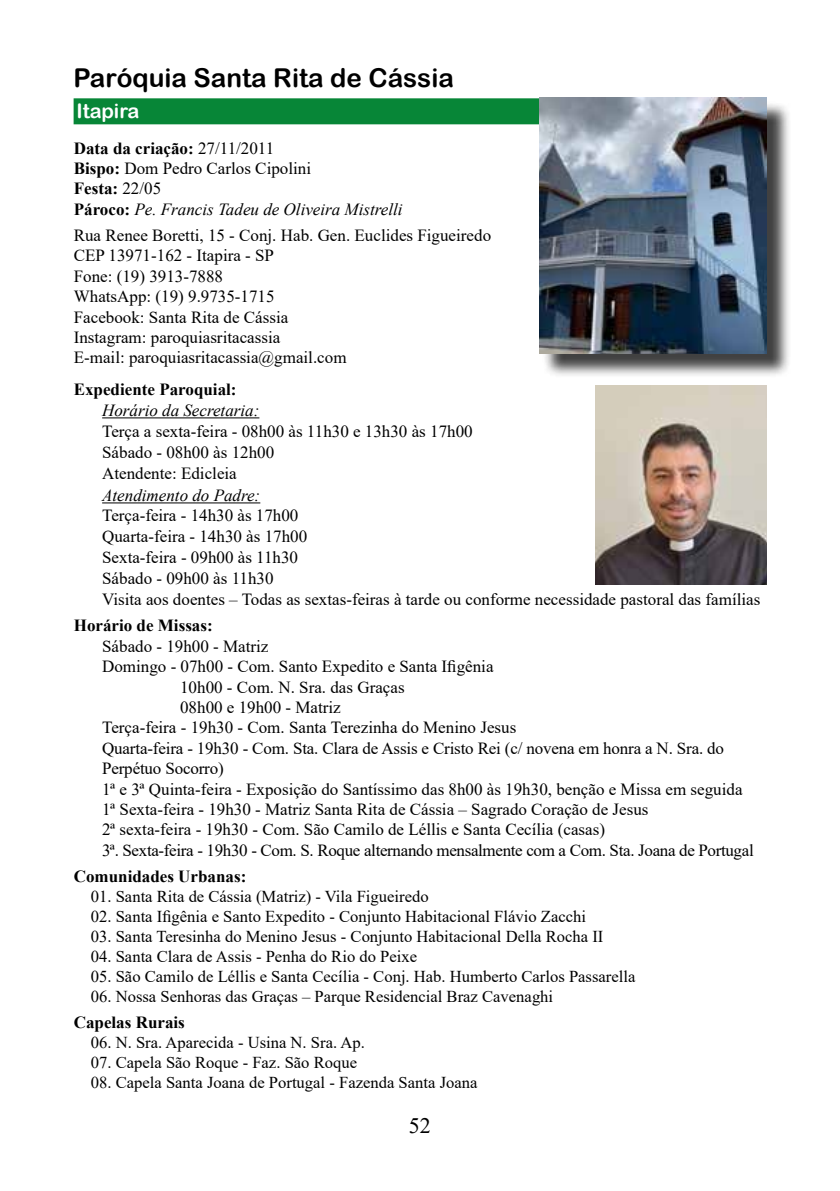
<style>
.page{position:relative;width:840px;height:1191px;background:#fff}
.page>*{position:absolute;margin:0;border:0;box-sizing:border-box;transform-origin:0 0}
.t1{font:26px "Arial Rounded MT Bold";color:#000}
.t2{font:22px "Times New Roman";color:#000}
.t3{font:20px "Arial Rounded MT Bold";color:#fff}
.t4{font:17px/20.4px "Times New Roman";color:#000}
.t5{font:17px "Times New Roman";letter-spacing:-.02em;color:#000}
.t6{font:700 17px "Times New Roman";color:#000}
.t7{font:italic 17px "Times New Roman";color:#000}
.t8{font:16.6px "Times New Roman";color:#000}
.s1{font-weight:700}
.s2{font-style:italic}
</style>
<div class="page">
<div style="left:74px;top:98px;width:691px;height:26px;background:#078637"></div>
<hr style="left:102px;top:417px;width:157px;height:1px;background:#000">
<hr style="left:102px;top:502px;width:158px;height:1px;background:#000">
<div style="left:542px;top:101px;width:248px;height:277px;background:#000;opacity:.75"></div>
<img style="left:539px;top:98px;width:227px;height:255px">
<img style="left:595px;top:386px;width:170px;height:198px">
<h1 class="t1" style="left:74px;top:62px;width:381px">Paróquia Santa Rita de Cássia</h1>
<p class="t3" style="left:76px;top:99px;width:65px">Itapira</p>
<p class="t4" style="left:74px;top:137px;width:330px"><span class="s1">Data da criação:</span> 27/11/2011<br><span class="s1">Bispo:</span> Dom Pedro Carlos Cipolini<br><span class="s1">Festa:</span> 22/05<br><span class="s1">Pároco:</span> <span class="s2">Pe. Francis Tadeu de Oliveira Mistrelli</span></p>
<p class="t4" style="left:74px;top:224px;width:418px">Rua Renee Boretti, 15 - Conj. Hab. Gen. Euclides Figueiredo CEP 13971-162 - Itapira - SP<br>Fone: (19) 3913-7888<br>WhatsApp: (19) 9.9735-1715<br>Facebook: Santa Rita de Cássia<br>Instagram: paroquiasritacassia<br>E-mail: paroquiasritacassia@gmail.com</p>
<p class="t6" style="left:74px;top:377px;width:164px">Expediente Paroquial:</p>
<p class="t7" style="left:102px;top:398px;width:159px">Horário da Secretaria:</p>
<p class="t4" style="left:102px;top:420px;width:372px;line-height:21px">Terça a sexta-feira - 08h00 às 11h30 e 13h30 às 17h00<br>Sábado - 08h00 às 12h00<br>Atendente: Edicleia</p>
<p class="t7" style="left:102px;top:483px;width:159px">Atendimento do Padre:</p>
<p class="t4" style="left:102px;top:505px;width:659px;line-height:21px">Terça-feira - 14h30 às 17h00<br>Quarta-feira - 14h30 às 17h00<br>Sexta-feira - 09h00 às 11h30<br>Sábado - 09h00 às 11h30<br>Visita aos doentes – Todas as sextas-feiras à tarde ou conforme necessidade pastoral das famílias</p>
<p class="t6" style="left:74px;top:613px;width:140px">Horário de Missas:</p>
<p class="t4" style="left:102px;top:635px;width:168px">Sábado - 19h00 - Matriz</p>
<p class="t4" style="left:102px;top:656px;width:392px">Domingo - 07h00 - Com. Santo Expedito e Santa Ifigênia</p>
<p class="t4" style="left:180px;top:676px;width:226px">10h00 - Com. N. Sra. das Graças</p>
<p class="t4" style="left:180px;top:696px;width:162px">08h00 e 19h00 - Matriz</p>
<p class="t4" style="left:102px;top:717px;width:415px">Terça-feira - 19h30 - Com. Santa Terezinha do Menino Jesus</p>
<p class="t4" style="left:102px;top:737px;width:623px">Quarta-feira - 19h30 - Com. Sta. Clara de Assis e Cristo Rei (c/ novena em honra a N. Sra. do</p>
<p class="t4" style="left:102px;top:758px;width:123px">Perpétuo Socorro)</p>
<p class="t4" style="left:102px;top:778px;width:641px">1ª e 3ª Quinta-feira - Exposição do Santíssimo das 8h00 às 19h30, benção e Missa em seguida</p>
<p class="t4" style="left:102px;top:798px;width:547px">1ª Sexta-feira - 19h30 - Matriz Santa Rita de Cássia – Sagrado Coração de Jesus</p>
<p class="t4" style="left:102px;top:819px;width:504px">2ª sexta-feira - 19h30 - Com. São Camilo de Léllis e Santa Cecília (casas)</p>
<p class="t5" style="left:102px;top:838px;width:652px">3ª. Sexta-feira - 19h30 - Com. S. Roque alternando mensalmente com a Com. Sta. Joana de Portugal</p>
<p class="t6" style="left:74px;top:864px;width:174px">Comunidades Urbanas:</p>
<p class="t8" style="left:91px;top:884px;width:339px">01. Santa Rita de Cássia (Matriz) - Vila Figueiredo</p>
<p class="t8" style="left:91px;top:904px;width:496px">02. Santa Ifigênia e Santo Expedito - Conjunto Habitacional Flávio Zacchi</p>
<p class="t8" style="left:91px;top:924px;width:514px">03. Santa Teresinha do Menino Jesus - Conjunto Habitacional Della Rocha II</p>
<p class="t8" style="left:91px;top:944px;width:327px">04. Santa Clara de Assis - Penha do Rio do Peixe</p>
<p class="t8" style="left:91px;top:964px;width:546px">05. São Camilo de Léllis e Santa Cecília - Conj. Hab. Humberto Carlos Passarella</p>
<p class="t8" style="left:91px;top:984px;width:463px">06. Nossa Senhoras das Graças – Parque Residencial Braz Cavenaghi</p>
<p class="t6" style="left:74px;top:1010px;width:112px">Capelas Rurais</p>
<p class="t8" style="left:91px;top:1030px;width:275px">06. N. Sra. Aparecida - Usina N. Sra. Ap.</p>
<p class="t8" style="left:91px;top:1050px;width:268px">07. Capela São Roque - Faz. São Roque</p>
<p class="t8" style="left:91px;top:1070px;width:388px">08. Capela Santa Joana de Portugal - Fazenda Santa Joana</p>
<p class="t2" style="left:409px;top:1109px;width:23px">52</p>
</div>
